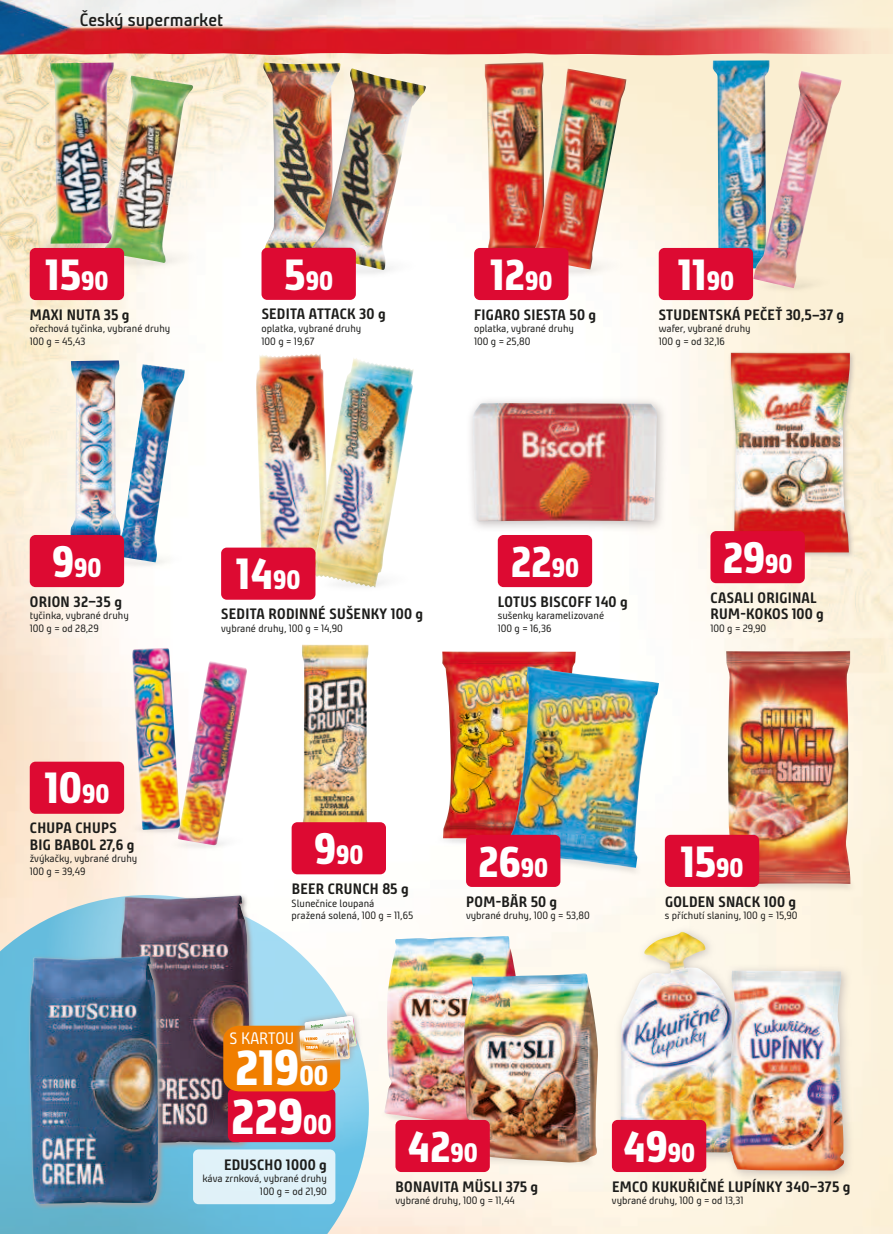
<style>
.page{position:relative;width:893px;height:1234px;background:#fff}
.page>*{position:absolute;margin:0;border:0;box-sizing:border-box;transform-origin:0 0}
.t1{font:800 49.35px "Bunday Clean";color:#fff}
.t2{font:800 43.35px "Bunday Clean";color:#fff}
.t3{font:800 26.25px "Bunday Clean";color:#fff}
.t4{font:600 18px "Bunday Clean";color:#1d1d1b}
.t5{font:16.5px "Bunday Clean";color:#fff}
.t6{font:700 15px/16.5px "Bunday Clean";letter-spacing:.02em;color:#1d1d1b}
.t7{font:10.5px/12.6px "Bunday Clean";color:#1d1d1b}
.s1{font-size:26.25px}
.s2{font-size:43.35px}
.s3{font-size:27px}
</style>
<div class="page">
<img style="left:0;top:55px;width:893px;height:1178px">
<img style="left:0;top:0;width:893px;height:55px">
<svg style="left:0;top:894px;width:369px;height:339px;background:#7dc1d8"></svg>
<svg style="left:45px;top:753px;width:457px;height:410px"></svg>
<img style="left:256px;top:353px;width:73px;height:196px">
<img style="left:71px;top:360px;width:49px;height:175px">
<img style="left:263px;top:63px;width:78px;height:186px">
<img style="left:484px;top:62px;width:62px;height:186px">
<img style="left:713px;top:60px;width:58px;height:191px">
<svg style="left:119px;top:893px;width:137px;height:256px"></svg>
<img style="left:121px;top:895px;width:128px;height:248px">
<svg style="left:27px;top:953px;width:137px;height:257px;background:#7599ad"></svg>
<img style="left:30px;top:955px;width:128px;height:248px">
<div style="left:498px;top:535px;width:94px;height:52px;background:#dd0a32;border-radius:6px"></div>
<div style="left:466px;top:396px;width:202px;height:136px;background:#aaa2a2;opacity:.66"></div>
<img style="left:473px;top:403px;width:184px;height:118px">
<div style="left:728px;top:350px;width:128px;height:208px;background:#aaa2a2;opacity:.62"></div>
<img style="left:730px;top:353px;width:120px;height:199px">
<div style="left:613px;top:925px;width:134px;height:238px;background:#fdf8ea"></div>
<img style="left:620px;top:931px;width:103px;height:223px">
<div style="left:723px;top:963px;width:132px;height:218px;background:#aaa2a2;opacity:.63"></div>
<img style="left:730px;top:970px;width:114px;height:200px">
<div style="left:612px;top:1119px;width:94px;height:52px;background:#dd0a32;border-radius:6px"></div>
<img style="left:302px;top:644px;width:68px;height:178px">
<div style="left:292px;top:822px;width:94px;height:52px;background:#dd0a32;border-radius:6px"></div>
<div style="left:710px;top:531px;width:95px;height:52px;background:#dd0a32;border-radius:6px"></div>
<div style="left:193px;top:1149px;width:142px;height:54px;background:#e0f2f9;border-radius:6px"></div>
<div style="left:228px;top:1087px;width:107px;height:54px;background:#dd0a32;border-radius:6px"></div>
<svg style="left:298px;top:1009px;width:65px;height:49px"></svg>
<svg style="left:223px;top:1015px;width:134px;height:76px;background:#de9c4d"></svg>
<img style="left:21px;top:215px;width:73px;height:53px">
<img style="left:50px;top:63px;width:65px;height:180px">
<img style="left:94px;top:232px;width:128px;height:52px">
<img style="left:103px;top:76px;width:91px;height:187px">
<div style="left:30px;top:248px;width:94px;height:52px;background:#dd0a32;border-radius:6px"></div>
<img style="left:356px;top:240px;width:85px;height:53px">
<img style="left:310px;top:68px;width:116px;height:202px">
<img style="left:520px;top:240px;width:128px;height:52px">
<img style="left:533px;top:69px;width:93px;height:200px">
<div style="left:474px;top:248px;width:94px;height:52px;background:#dd0a32;border-radius:6px"></div>
<div style="left:261px;top:248px;width:95px;height:52px;background:#dd0a32;border-radius:6px"></div>
<div style="left:747px;top:262px;width:103px;height:42px;background:#fbf0d6"></div>
<img style="left:753px;top:71px;width:89px;height:217px">
<div style="left:659px;top:248px;width:94px;height:52px;background:#dd0a32;border-radius:6px"></div>
<img style="left:307px;top:553px;width:128px;height:53px">
<img style="left:314px;top:357px;width:100px;height:230px">
<div style="left:221px;top:547px;width:94px;height:52px;background:#dd0a32;border-radius:6px"></div>
<img style="left:124px;top:538px;width:79px;height:43px">
<img style="left:113px;top:364px;width:72px;height:198px">
<div style="left:30px;top:535px;width:94px;height:52px;background:#dd0a32;border-radius:6px"></div>
<img style="left:122px;top:804px;width:38px;height:42px">
<img style="left:132px;top:647px;width:48px;height:182px">
<img style="left:160px;top:820px;width:103px;height:42px">
<img style="left:178px;top:661px;width:69px;height:184px">
<div style="left:30px;top:761px;width:94px;height:52px;background:#dd0a32;border-radius:6px"></div>
<img style="left:722px;top:866px;width:145px;height:33px">
<img style="left:726px;top:650px;width:124px;height:234px">
<div style="left:665px;top:834px;width:94px;height:52px;background:#dd0a32;border-radius:6px"></div>
<img style="left:427px;top:815px;width:39px;height:42px">
<img style="left:442px;top:651px;width:134px;height:187px">
<img style="left:559px;top:867px;width:96px;height:17px">
<img style="left:506px;top:666px;width:153px;height:201px">
<div style="left:466px;top:834px;width:94px;height:52px;background:#dd0a32;border-radius:6px"></div>
<img style="left:368px;top:1095px;width:27px;height:49px">
<img style="left:384px;top:935px;width:136px;height:188px">
<img style="left:461px;top:1132px;width:145px;height:45px">
<img style="left:462px;top:973px;width:136px;height:189px">
<div style="left:395px;top:1119px;width:95px;height:52px;background:#dd0a32;border-radius:6px"></div>
<h3 class="t4" style="left:80px;top:8px;width:145px">Český supermarket</h3>
<h2 class="t2" style="left:45px;top:259px;width:65px">15<span class="s1">90</span></h2>
<h3 class="t6" style="left:30px;top:306px;width:101px">MAXI NUTA 35 g</h3>
<p class="t7" style="left:30px;top:322px;width:142px">ořechová tyčinka, vybrané druhy<br>100 g = 45,43</p>
<h3 class="t3" style="left:284px;top:271px;width:50px"><span class="s2">5</span>90</h3>
<h3 class="t6" style="left:262px;top:306px;width:126px">SEDITA ATTACK 30 g</h3>
<p class="t7" style="left:261px;top:322px;width:101px">oplatka, vybrané druhy<br>100 g = 19,67</p>
<h2 class="t2" style="left:490px;top:259px;width:64px">12<span class="s1">90</span></h2>
<h3 class="t6" style="left:474px;top:306px;width:123px">FIGARO SIESTA 50 g</h3>
<p class="t7" style="left:474px;top:322px;width:101px">oplatka, vybrané druhy<br>100 g = 25,80</p>
<h2 class="t2" style="left:678px;top:259px;width:58px">11<span class="s1">90</span></h2>
<h3 class="t6" style="left:659px;top:306px;width:187px">STUDENTSKÁ PEČEŤ 30,5–37 g</h3>
<p class="t7" style="left:659px;top:322px;width:93px">wafer, vybrané druhy<br>100 g = od 32,16</p>
<h3 class="t3" style="left:52px;top:558px;width:51px"><span class="s2">9</span>90</h3>
<h3 class="t6" style="left:30px;top:593px;width:94px">ORION 32–35 g</h3>
<p class="t7" style="left:30px;top:609px;width:101px">tyčinka, vybrané druhy<br>100 g = od 28,29</p>
<h2 class="t2" style="left:236px;top:558px;width:66px">14<span class="s1">90</span></h2>
<h3 class="t6" style="left:221px;top:605px;width:204px">SEDITA RODINNÉ SUŠENKY 100 g</h3>
<p class="t7" style="left:221px;top:621px;width:123px">vybrané druhy, 100 g = 14,90</p>
<h2 class="t2" style="left:511px;top:546px;width:70px">22<span class="s1">90</span></h2>
<h3 class="t6" style="left:498px;top:593px;width:131px">LOTUS BISCOFF 140 g</h3>
<p class="t7" style="left:498px;top:609px;width:108px">sušenky karamelizované<br>100 g = 16,36</p>
<h2 class="t2" style="left:723px;top:542px;width:71px">29<span class="s1">90</span></h2>
<h3 class="t6" style="left:711px;top:589px;width:115px">CASALI ORIGINAL<br>RUM-KOKOS 100 g</h3>
<p class="t7" style="left:710px;top:622px;width:57px">100 g = 29,90</p>
<h2 class="t2" style="left:44px;top:772px;width:67px">10<span class="s1">90</span></h2>
<h3 class="t6" style="left:30px;top:819px;width:106px">CHUPA CHUPS<br>BIG BABOL 27,6 g</h3>
<p class="t7" style="left:30px;top:852px;width:109px">žvýkačky, vybrané druhy<br>100 g = 39,49</p>
<h2 class="t2" style="left:680px;top:845px;width:65px">15<span class="s1">90</span></h2>
<h3 class="t6" style="left:665px;top:892px;width:133px">GOLDEN SNACK 100 g</h3>
<p class="t7" style="left:665px;top:908px;width:134px">s příchutí slaniny, 100 g = 15,90</p>
<h3 class="t3" style="left:314px;top:845px;width:51px"><span class="s2">9</span>90</h3>
<h3 class="t6" style="left:292px;top:880px;width:118px">BEER CRUNCH 85 g</h3>
<p class="t7" style="left:292px;top:896px;width:123px">Slunečnice loupaná<br>pražená solená, 100 g = 11,65</p>
<h2 class="t2" style="left:478px;top:845px;width:71px">26<span class="s1">90</span></h2>
<h3 class="t6" style="left:466px;top:892px;width:93px">POM-BÄR 50 g</h3>
<p class="t7" style="left:466px;top:908px;width:125px">vybrané druhy, 100 g = 53,80</p>
<h3 class="t5" style="left:229px;top:1029px;width:66px">S KARTOU</h3>
<h1 class="t1" style="left:235px;top:1049px;width:95px">219<span class="s3">00</span></h1>
<h1 class="t1" style="left:231px;top:1098px;width:102px">229<span class="s3">00</span></h1>
<h3 class="t6" style="left:224px;top:1155px;width:104px">EDUSCHO 1000 g</h3>
<p class="t7" style="left:202px;top:1171px;width:126px;text-align:right">káva zrnková, vybrané druhy<br>100 g = od 21,90</p>
<h2 class="t2" style="left:407px;top:1130px;width:72px">42<span class="s1">90</span></h2>
<h3 class="t6" style="left:396px;top:1177px;width:144px">BONAVITA MÜSLI 375 g</h3>
<p class="t7" style="left:395px;top:1193px;width:121px">vybrané druhy, 100 g = 11,44</p>
<h2 class="t2" style="left:623px;top:1130px;width:74px">49<span class="s1">90</span></h2>
<h3 class="t6" style="left:612px;top:1177px;width:240px">EMCO KUKUŘIČNÉ LUPÍNKY 340–375 g</h3>
<p class="t7" style="left:612px;top:1193px;width:133px">vybrané druhy, 100 g = od 13,31</p>
</div>
